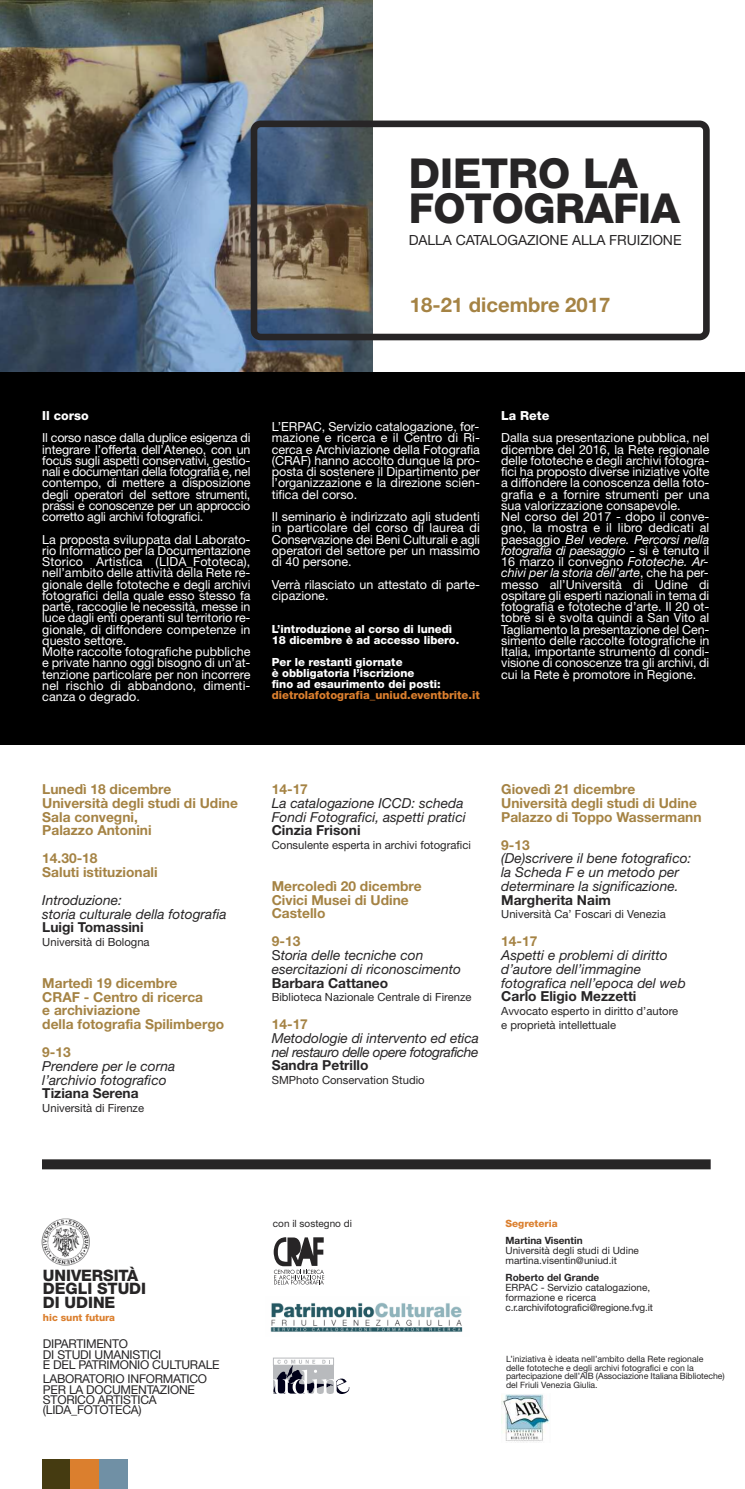
<style>
.page{position:relative;width:745px;height:1489px;background:#fff}
.page>*{position:absolute;margin:0;border:0;box-sizing:border-box;transform-origin:0 0}
.t1{font:800 41.25px/35.1px "Helvetica Neue";letter-spacing:-.01em;color:#272526}
.t2{font:700 20.25px "Helvetica Neue LT Std";color:#a58344}
.t3{font:800 15.75px/13.4px "Helvetica Neue LT Std";letter-spacing:-.005em;color:#272526}
.t4{font:14px "Helvetica Neue";letter-spacing:-.005em;color:#272526}
.t5{font:italic 13.75px/13.8px "Helvetica Neue LT Std";color:#272526}
.t6{font:700 13.75px/13.8px "Helvetica Neue LT Std";color:#a58344}
.t7{font:700 13.75px "Helvetica Neue LT Std";color:#272526}
.t8{font:italic 13.75px/13.8px "Helvetica Neue LT Std";letter-spacing:-.025em;color:#272526}
.t9{font:12.5px/11.2px "Helvetica Neue";color:#fff;text-align:justify}
.t10{font:800 12.5px "Helvetica Neue LT Std";color:#fff}
.t11{font:12.12px/10.4px "Helvetica Neue LT Std";letter-spacing:-.02em;color:#272526}
.t12{font:11.25px/13.8px "Helvetica Neue LT Std";color:#272526}
.t13{font:800 11.25px/11px "Helvetica Neue";color:#fff}
.t14{font:800 11.25px "Helvetica Neue";color:#db7f2e}
.t15{font:10px/10px "Helvetica Neue";color:#272526}
.t16{font:700 10px "Helvetica Neue";color:#272526}
.t17{font:800 10px "Helvetica Neue";color:#db7f2e}
.t18{font:800 9.88px "Helvetica Neue LT Std";letter-spacing:-.005em;color:#db7f2e}
.t19{font:8.62px/8.6px "Helvetica Neue";color:#272526}
.s1{font-style:italic}
.s2{font-weight:700;font-style:normal;color:#a58344}
.s3{font-style:normal}
</style>
<div class="page">
<img style="left:0;top:0;width:372px;height:372px">
<div style="left:0;top:372px;width:744px;height:372px;background:#000"></div>
<div style="left:42px;top:1458px;width:29px;height:30px;background:#453b11"></div>
<div style="left:71px;top:1458px;width:28px;height:30px;background:#db7f2e"></div>
<div style="left:99px;top:1458px;width:28px;height:30px;background:#7090a5"></div>
<img style="left:42px;top:1218px;width:47px;height:47px">
<img style="left:501px;top:1394px;width:49px;height:48px">
<img style="left:270px;top:1302px;width:193px;height:30px">
<svg style="left:273px;top:1237px;width:51px;height:47px"></svg>
<svg style="left:250px;top:120px;width:459px;height:220px"></svg>
<div style="left:42px;top:1159px;width:668px;height:10px;background:#272526"></div>
<div style="left:273px;top:1357px;width:61px;height:8px;border:1px solid #b8babd"></div>
<svg style="left:273px;top:1359px;width:76px;height:34px"></svg>
<h1 class="t1" style="left:408px;top:159px;width:272px">DIETRO LA<br>FOTOGRAFIA</h1>
<p class="t4" style="left:408px;top:235px;width:274px">DALLA CATALOGAZIONE ALLA FRUIZIONE</p>
<h2 class="t2" style="left:409px;top:298px;width:202px">18-21 dicembre 2017</h2>
<p class="t10" style="left:42px;top:411px;width:48px">Il corso</p>
<p class="t9" style="left:42px;top:433px;width:209px">Il corso nasce dalla duplice esigenza di integrare l’offerta dell’Ateneo, con un focus sugli aspetti conservativi, gestio&shy;nali e documentari della fotografia e, nel contempo, di mettere a disposizione degli operatori del settore strumenti, prassi e conoscenze per un approccio corretto agli archivi fotografici.</p>
<p class="t9" style="left:42px;top:534px;width:209px;text-align:left">La proposta sviluppata dal Laborato&shy;rio Informatico per la Documentazione Storico Artistica (LIDA_Fototeca), nell’ambito delle attività della Rete re&shy;gionale delle fototeche e degli archivi fotografici della quale esso stesso fa parte, raccoglie le necessità, messe in luce dagli enti operanti sul territorio re&shy;gionale, di diffondere competenze in questo settore.<br>Molte raccolte fotografiche pubbliche e private hanno oggi bisogno di un’at&shy;tenzione particolare per non incorrere nel rischio di abbandono, dimenti&shy;canza o degrado.</p>
<p class="t9" style="left:271px;top:422px;width:209px">L’ERPAC, Servizio catalogazione, for&shy;mazione e ricerca e il Centro di Ri&shy;cerca e Archiviazione della Fotografia (CRAF) hanno accolto dunque la pro&shy;posta di sostenere il Dipartimento per l’organizzazione e la direzione scien&shy;tifica del corso.</p>
<p class="t9" style="left:271px;top:512px;width:209px">Il seminario è indirizzato agli studenti in particolare del corso di laurea di Conservazione dei Beni Culturali e agli operatori del settore per un massimo di 40 persone.</p>
<p class="t9" style="left:271px;top:579px;width:209px">Verrà rilasciato un attestato di parte&shy;cipazione.</p>
<p class="t13" style="left:271px;top:625px;width:189px">L’introduzione al corso di lunedì<br>18 dicembre è ad accesso libero.</p>
<p class="t13" style="left:271px;top:658px;width:170px">Per le restanti giornate<br>è obbligatoria l’iscrizione<br>fino ad esaurimento dei posti:</p>
<p class="t14" style="left:271px;top:691px;width:209px">dietrolafotografia_uniud.eventbrite.it</p>
<p class="t10" style="left:501px;top:411px;width:50px">La Rete</p>
<p class="t9" style="left:501px;top:433px;width:209px;text-align:left">Dalla sua presentazione pubblica, nel dicembre del 2016, la Rete regionale delle fototeche e degli archivi fotogra&shy;fici ha proposto diverse iniziative volte a diffondere la conoscenza della foto&shy;grafia e a fornire strumenti per una sua valorizzazione consapevole.<br>Nel corso del 2017 - dopo il conve&shy;gno, la mostra e il libro dedicati al paesaggio <span class="s1">Bel vedere. Percorsi nella fotografia di paesaggio</span> - si è tenuto il 16 marzo il convegno <span class="s1">Fototeche. Ar&shy;chivi per la storia dell’arte</span>, che ha per&shy;messo all’Università di Udine di ospitare gli esperti nazionali in tema di fotografia e fototeche d’arte. Il 20 ot&shy;tobre si è svolta quindi a San Vito al Tagliamento la presentazione del Cen&shy;simento delle raccolte fotografiche in Italia, importante strumento di condi&shy;visione di conoscenze tra gli archivi, di cui la Rete è promotore in Regione.</p>
<p class="t6" style="left:42px;top:783px;width:197px">Lunedì 18 dicembre<br>Università degli studi di Udine<br>Sala convegni,<br>Palazzo Antonini</p>
<p class="t6" style="left:42px;top:852px;width:117px">14.30-18<br>Saluti istituzionali</p>
<p class="t5" style="left:42px;top:894px;width:186px">Introduzione:<br>storia culturale della fotografia</p>
<p class="t7" style="left:42px;top:922px;width:103px">Luigi Tomassini</p>
<p class="t12" style="left:42px;top:936px;width:109px">Università di Bologna</p>
<p class="t6" style="left:42px;top:977px;width:183px">Martedì 19 dicembre<br>CRAF - Centro di ricerca<br>e archiviazione<br>della fotografia Spilimbergo</p>
<p class="t6" style="left:42px;top:1046px;width:30px">9-13</p>
<p class="t5" style="left:42px;top:1060px;width:134px">Prendere per le corna l’archivio fotografico</p>
<p class="t7" style="left:42px;top:1088px;width:98px">Tiziana Serena</p>
<p class="t12" style="left:42px;top:1102px;width:103px">Università di Firenze</p>
<p class="t6" style="left:271px;top:783px;width:38px">14-17</p>
<p class="t5" style="left:271px;top:797px;width:195px">La catalogazione ICCD: scheda<br>Fondi Fotografici, aspetti pratici</p>
<p class="t7" style="left:271px;top:825px;width:90px">Cinzia Frisoni</p>
<p class="t12" style="left:271px;top:839px;width:200px">Consulente esperta in archivi fotografici</p>
<p class="t6" style="left:271px;top:880px;width:151px">Mercoledì 20 dicembre<br>Civici Musei di Udine<br>Castello</p>
<p class="t5" style="left:271px;top:935px;width:190px"><span class="s2">9-13<br></span><span class="s3">S</span>toria delle tecniche con esercitazioni di riconoscimento</p>
<p class="t7" style="left:271px;top:977px;width:118px">Barbara Cattaneo</p>
<p class="t12" style="left:271px;top:991px;width:201px">Biblioteca Nazionale Centrale di Firenze</p>
<p class="t6" style="left:271px;top:1018px;width:38px">14-17</p>
<p class="t8" style="left:271px;top:1032px;width:209px">Metodologie di intervento ed etica nel restauro delle opere fotografiche</p>
<p class="t7" style="left:271px;top:1060px;width:98px">Sandra Petrillo</p>
<p class="t12" style="left:271px;top:1074px;width:154px">SMPhoto Conservation Studio</p>
<p class="t6" style="left:501px;top:783px;width:202px">Giovedì 21 dicembre<br>Università degli studi di Udine<br>Palazzo di Toppo Wassermann</p>
<p class="t6" style="left:501px;top:839px;width:30px">9-13</p>
<p class="t5" style="left:501px;top:852px;width:192px">(De)scrivere il bene fotografico: la Scheda F e un metodo per determinare la significazione.</p>
<p class="t7" style="left:501px;top:894px;width:111px">Margherita Naim</p>
<p class="t12" style="left:501px;top:908px;width:166px">Università Ca’ Foscari di Venezia</p>
<p class="t6" style="left:501px;top:935px;width:38px">14-17</p>
<p class="t5" style="left:501px;top:949px;width:186px">Aspetti e problemi di diritto d’autore dell’immagine fotografica nell’epoca del web</p>
<p class="t7" style="left:501px;top:991px;width:137px">Carlo Eligio Mezzetti</p>
<p class="t12" style="left:501px;top:1005px;width:178px">Avvocato esperto in diritto d’autore e proprietà intellettuale</p>
<p class="t3" style="left:43px;top:1269px;width:105px">UNIVERSITÀ<br>DEGLI STUDI<br>DI UDINE</p>
<p class="t18" style="left:43px;top:1313px;width:74px">hic sunt futura</p>
<p class="t11" style="left:43px;top:1339px;width:178px">DIPARTIMENTO<br>DI STUDI UMANISTICI<br>E DEL PATRIMONIO CULTURALE</p>
<p class="t11" style="left:43px;top:1374px;width:165px">LABORATORIO INFORMATICO<br>PER LA DOCUMENTAZIONE<br>STORICO ARTISTICA (LIDA_FOTOTECA)</p>
<p class="t15" style="left:273px;top:1219px;width:80px">con il sostegno di</p>
<p class="t17" style="left:505px;top:1219px;width:54px">Segreteria</p>
<p class="t16" style="left:505px;top:1236px;width:79px">Martina Visentin</p>
<p class="t15" style="left:505px;top:1246px;width:135px">Università degli studi di Udine martina.visentin@uniud.it</p>
<p class="t16" style="left:505px;top:1273px;width:95px">Roberto del Grande</p>
<p class="t15" style="left:505px;top:1283px;width:149px">ERPAC - Servizio catalogazione, formazione e ricerca c.r.archivifotografici@regione.fvg.it</p>
<p class="t19" style="left:506px;top:1355px;width:220px">L’iniziativa è ideata nell’ambito della Rete regionale<br>delle fototeche e degli archivi fotografici e con la partecipazione dell’AIB (Associazione Italiana Biblioteche) del Friuli Venezia Giulia.</p>
</div>
